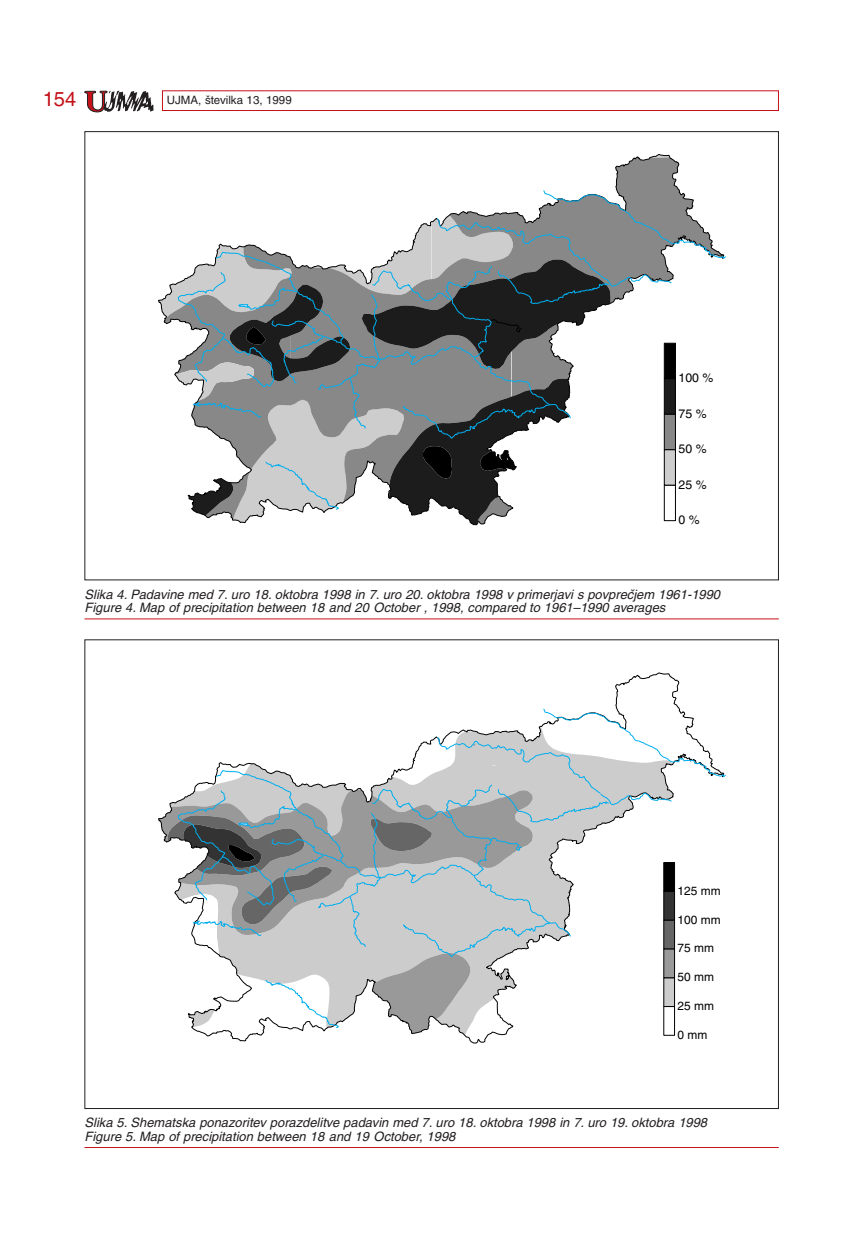
<style>
.page{position:relative;width:851px;height:1233px;background:#fff}
.page>*{position:absolute;margin:0;border:0;box-sizing:border-box;transform-origin:0 0}
.t1{font:20.1px "SS Helvetica";color:#c4121a}
.t2{font:italic 12.9px/14px "SS Helvetica";color:#231f20}
.t3{font:12.3px "SS Helvetica";color:#000}
.t4{font:11.85px "SS Helvetica";color:#000}
.t5{font:11.55px "SS Helvetica";color:#231f20}
</style>
<div class="page">
<div style="left:162px;top:90px;width:616px;height:21px;border:1px solid #c4121a"></div>
<svg style="left:85px;top:91px;width:68px;height:21px"></svg>
<svg style="left:615px;top:154px;width:79px;height:368px"></svg>
<svg style="left:671px;top:212px;width:55px;height:132px"></svg>
<svg style="left:158px;top:190px;width:513px;height:336px"></svg>
<div style="left:664px;top:485px;width:11px;height:36px;background:#fff;border:1px solid #000"></div>
<div style="left:664px;top:449px;width:11px;height:36px;background:#cdcdcd;border:1px solid #000"></div>
<div style="left:664px;top:414px;width:11px;height:36px;background:#888;border:1px solid #000"></div>
<div style="left:664px;top:378px;width:11px;height:36px;background:#1c1c1c"></div>
<div style="left:664px;top:343px;width:11px;height:36px;background:#000;border:1px solid #000"></div>
<hr style="left:84px;top:619px;width:694px;height:1px;background:#c4121a">
<svg style="left:158px;top:672px;width:536px;height:364px"></svg>
<svg style="left:671px;top:730px;width:55px;height:132px"></svg>
<svg style="left:168px;top:708px;width:503px;height:336px"></svg>
<svg style="left:663px;top:1006px;width:11px;height:30px"></svg>
<div style="left:663px;top:978px;width:11px;height:29px;background:#ccc"></div>
<div style="left:663px;top:949px;width:11px;height:29px;background:#999"></div>
<div style="left:663px;top:920px;width:11px;height:29px;background:#666;border:1px solid #000"></div>
<div style="left:663px;top:891px;width:11px;height:29px;background:#333;border:1px solid #000"></div>
<div style="left:663px;top:862px;width:11px;height:30px;background:#000;border:1px solid #000"></div>
<hr style="left:84px;top:1147px;width:694px;height:1px;background:#c4121a">
<h1 class="t1" style="left:43px;top:92px;width:35px">154</h1>
<p class="t5" style="left:167px;top:96px;width:126px">UJMA, {tevilka 13, 1999</p>
<p class="t3" style="left:678px;top:374px;width:36px">100 %</p>
<p class="t3" style="left:678px;top:409px;width:30px">75 %</p>
<p class="t3" style="left:678px;top:445px;width:30px">50 %</p>
<p class="t3" style="left:678px;top:480px;width:30px">25 %</p>
<p class="t3" style="left:678px;top:516px;width:23px">0 %</p>
<p class="t2" style="left:84px;top:588px;width:637px">Slika 4. Padavine med 7. uro 18. oktobra 1998 in 7. uro 20. oktobra 1998 v primerjavi s povpre~jem 1961-1990<br>Figure 4. Map of precipitation between 18 and 20 October , 1998, compared to 1961–1990 averages</p>
<p class="t4" style="left:677px;top:886px;width:45px">125 mm</p>
<p class="t4" style="left:677px;top:915px;width:45px">100 mm</p>
<p class="t4" style="left:677px;top:944px;width:38px">75 mm</p>
<p class="t4" style="left:677px;top:973px;width:38px">50 mm</p>
<p class="t4" style="left:677px;top:1002px;width:38px">25 mm</p>
<p class="t4" style="left:677px;top:1030px;width:31px">0 mm</p>
<p class="t2" style="left:84px;top:1117px;width:624px">Slika 5. Shematska ponazoritev porazdelitve padavin med 7. uro 18. oktobra 1998 in 7. uro 19. oktobra 1998<br>Figure 5. Map of precipitation between 18 and 19 October, 1998</p>
</div>
